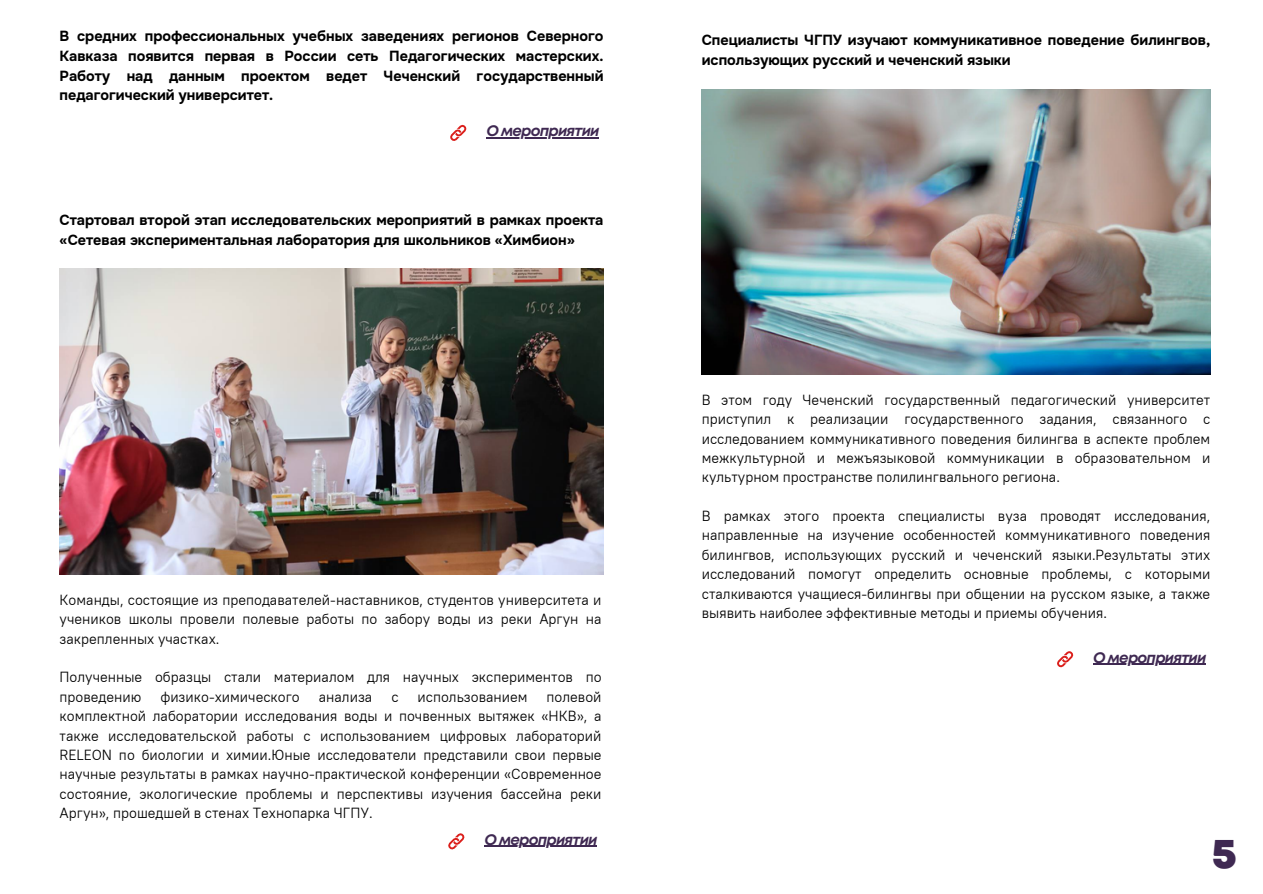
<style>
.page{position:relative;width:1263px;height:894px;background:#fff}
.page>*{position:absolute;margin:0;border:0;box-sizing:border-box;transform-origin:0 0}
.t1{font:900 42.15px "Mont";color:#3f2952}
.t2{font:italic 700 15.15px "Mont";letter-spacing:-.05em;color:#3f2952}
.t3{font:14.25px/19.4px "Retni Sans";color:#000;text-align:justify}
.t4{font:700 14.25px/19.8px "Onest";color:#000}
</style>
<div class="page">
<svg style="left:450px;top:124px;width:17px;height:17px"></svg>
<img style="left:702px;top:89px;width:508px;height:285px">
<svg style="left:1057px;top:651px;width:17px;height:17px"></svg>
<svg style="left:448px;top:833px;width:17px;height:17px"></svg>
<img style="left:60px;top:269px;width:543px;height:305px">
<hr style="left:486px;top:137px;width:113px;height:1px;background:#3f2952">
<hr style="left:1093px;top:663px;width:112px;height:1px;background:#3f2952">
<hr style="left:484px;top:845px;width:113px;height:1px;background:#3f2952">
<h1 class="t4" style="left:60px;top:27px;width:545px;text-align:justify">В средних профессиональных учебных заведениях регионов Северного Кавказа появится первая в России сеть Педагогических мастерских.<br>Работу над данным проектом ведет Чеченский государственный педагогический университет.</h1>
<h1 class="t2" style="left:486px;top:125px;width:115px">О мероприятии</h1>
<h1 class="t4" style="left:60px;top:210px;width:545px">Стартовал второй этап исследовательских мероприятий в рамках проекта «Сетевая экспериментальная лаборатория для школьников «Химбион»</h1>
<p class="t3" style="left:60px;top:590px;width:543px">Команды, состоящие из преподавателей-наставников, студентов университета и учеников школы провели полевые работы по забору воды из реки Аргун на закрепленных участках.</p>
<p class="t3" style="left:60px;top:667px;width:543px">Полученные образцы стали материалом для научных экспериментов по проведению</p>
<p class="t3" style="left:60px;top:686px;width:543px;text-indent:487px">полевой комплектной лаборатории исследования воды и почвенных вытяжек «НКВ», а также исследовательской работы с использованием цифровых лабораторий RELEON по биологии и химии.Юные исследователи представили свои первые научные результаты в рамках научно-практической конференции «Современное состояние, экологические проблемы и перспективы изучения бассейна реки Аргун», прошедшей в стенах Технопарка ЧГПУ.</p>
<p class="t3" style="left:160px;top:686px;width:141px">физико-химического</p>
<p class="t3" style="left:319px;top:686px;width:55px">анализа</p>
<p class="t3" style="left:391px;top:686px;width:9px">с</p>
<p class="t3" style="left:418px;top:686px;width:112px">использованием</p>
<h1 class="t2" style="left:484px;top:833px;width:115px">О мероприятии</h1>
<p class="t4" style="left:702px;top:31px;width:510px">Специалисты ЧГПУ изучают коммуникативное поведение билингвов, использующих русский и чеченский языки</p>
<p class="t3" style="left:702px;top:390px;width:510px">В этом году Чеченский государственный педагогический университет приступил к реализации государственного задания, связанного с исследованием коммуникативного поведения билингва в аспекте проблем межкультурной и межъязыковой коммуникации в образовательном и культурном пространстве полилингвального региона.</p>
<p class="t3" style="left:702px;top:506px;width:510px">В рамках этого проекта специалисты вуза проводят исследования, направленные на изучение особенностей коммуникативного поведения билингвов, использующих русский и чеченский языки.Результаты этих исследований помогут определить основные проблемы, с которыми сталкиваются учащиеся-билингвы при общении на русском языке, а также выявить наиболее эффективные методы и приемы обучения.</p>
<p class="t2" style="left:1093px;top:651px;width:115px">О мероприятии</p>
<p class="t1" style="left:1212px;top:836px;width:26px">5</p>
</div>
